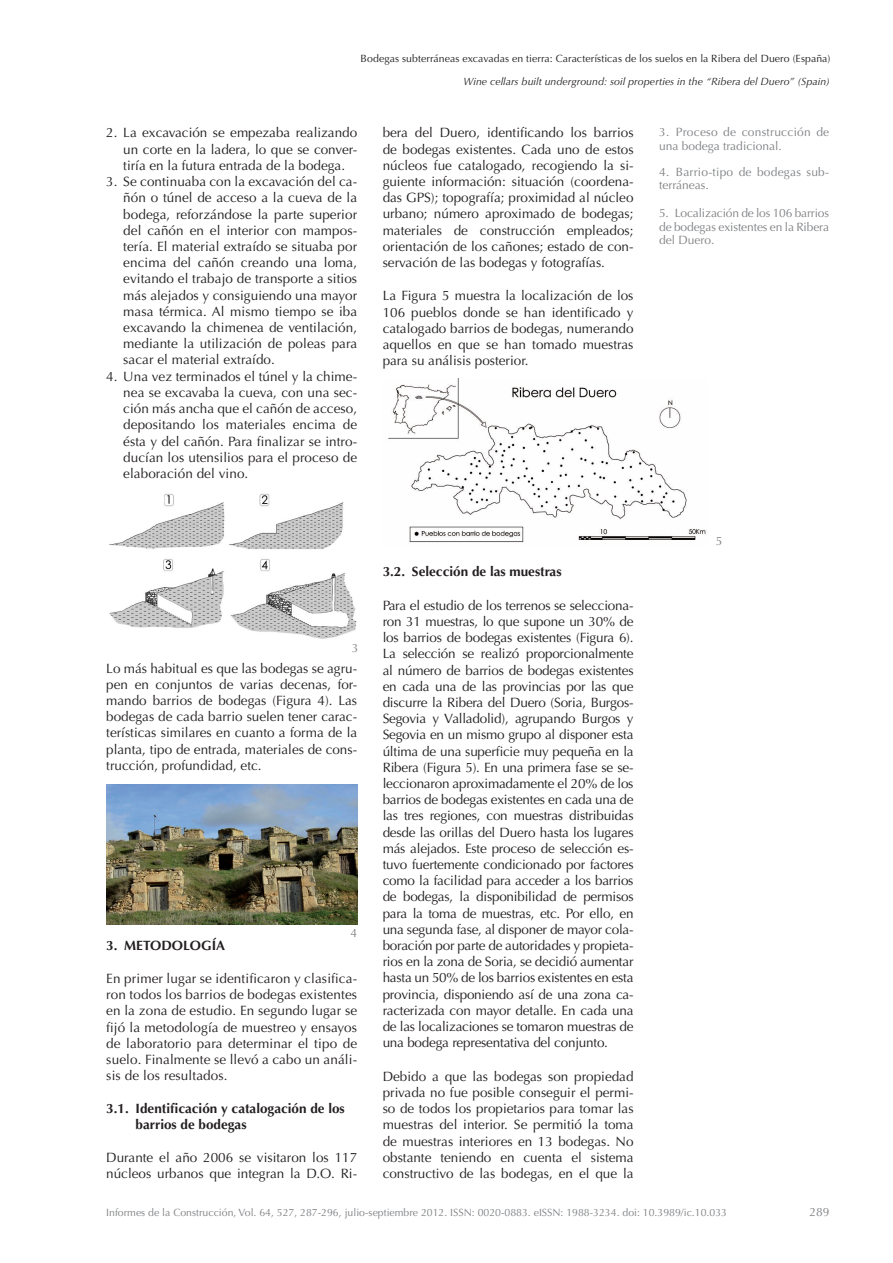
<style>
.page{position:relative;width:893px;height:1263px;background:#fff}
.page>*{position:absolute;margin:0;border:0;box-sizing:border-box;transform-origin:0 0}
.t1{font:13.5px/16.2px "Optima LT Std";color:#231f20;text-align:justify}
.t2{font:700 13.5px/16.2px "Optima LT Std";color:#231f20}
.t3{font:12px/13.5px "Optima LT Std";letter-spacing:.02em;color:#808285}
.t4{font:12px/13.5px "Optima LT Std";color:#808285;text-align:justify}
.t5{font:10.5px "Optima LT Std";color:#808285}
.t6{font:10.5px "Optima LT Std";letter-spacing:.005em;color:#231f20}
.t7{font:italic 10.5px "Optima LT Std";letter-spacing:.005em;color:#231f20}
</style>
<div class="page">
<img style="left:109px;top:493px;width:248px;height:146px">
<img style="left:106px;top:784px;width:251px;height:140px">
<img style="left:388px;top:378px;width:318px;height:165px">
<p class="t6" style="left:361px;top:52px;width:471px">Bodegas subterráneas excavadas en tierra: Características de los suelos en la Ribera del Duero (España)</p>
<p class="t7" style="left:463px;top:75px;width:368px">Wine cellars built underground: soil properties in the “Ribera del Duero” (Spain)</p>
<p class="t1" style="left:123px;top:125px;width:235px;text-indent:-17px">2. La excavación se empezaba realizando un corte en la ladera, lo que se conver&shy;tiría en la futura entrada de la bodega.</p>
<p class="t1" style="left:123px;top:174px;width:235px;text-indent:-17px">3. Se continuaba con la excavación del ca&shy;ñón o túnel de acceso a la cueva de la bodega, reforzándose la parte superior del cañón en el interior con mampos&shy;tería. El material extraído se situaba por encima del cañón creando una loma, evitando el trabajo de transporte a sitios más alejados y consiguiendo una mayor masa térmica. Al mismo tiempo se iba excavando la chimenea de ventilación, mediante la utilización de poleas para sacar el material extraído.</p>
<p class="t1" style="left:123px;top:368px;width:235px;text-indent:-17px">4. Una vez terminados el túnel y la chime&shy;nea se excavaba la cueva, con una sec&shy;ción más ancha que el cañón de acceso, depositando los materiales encima de ésta y del cañón. Para finalizar se intro&shy;ducían los utensilios para el proceso de elaboración del vino.</p>
<p class="t1" style="left:383px;top:125px;width:252px">bera del Duero, identificando los barrios de bodegas existentes. Cada uno de estos núcleos fue catalogado, recogiendo la si&shy;guiente información: situación (coordena&shy;das GPS); topografía; proximidad al núcleo urbano; número aproximado de bodegas; materiales de construcción empleados; orientación de los cañones; estado de con&shy;servación de las bodegas y fotografías.</p>
<p class="t1" style="left:383px;top:288px;width:252px">La Figura 5 muestra la localización de los 106 pueblos donde se han identificado y catalogado barrios de bodegas, numerando aquellos en que se han tomado muestras para su análisis posterior.</p>
<p class="t4" style="left:352px;top:641px;width:8px">3</p>
<p class="t1" style="left:106px;top:660px;width:252px">Lo más habitual es que las bodegas se agru&shy;pen en conjuntos de varias decenas, for&shy;mando barrios de bodegas (Figura 4). Las bodegas de cada barrio suelen tener carac&shy;terísticas similares en cuanto a forma de la planta, tipo de entrada, materiales de cons&shy;trucción, profundidad, etc.</p>
<p class="t4" style="left:351px;top:927px;width:8px">4</p>
<p class="t2" style="left:106px;top:938px;width:33px">3. Metodología</p>
<p class="t1" style="left:106px;top:970px;width:252px">En primer lugar se identificaron y clasifica&shy;ron todos los barrios de bodegas existentes en la zona de estudio. En segundo lugar se fijó la metodología de muestreo y ensayos de laboratorio para determinar el tipo de suelo. Finalmente se llevó a cabo un análi&shy;sis de los resultados.</p>
<p class="t2" style="left:136px;top:1100px;width:211px;text-indent:-29px">3.1. Identificación y catalogación de los barrios de bodegas</p>
<p class="t1" style="left:106px;top:1149px;width:252px">Durante el año 2006 se visitaron los 117 núcleos urbanos que integran la D.O. Ri-</p>
<p class="t2" style="left:383px;top:564px;width:180px">3.2. Selección de las muestras</p>
<p class="t1" style="left:383px;top:597px;width:252px">Para el estudio de los terrenos se selecciona&shy;ron 31 muestras, lo que supone un 30% de los barrios de bodegas existentes (Figura 6).<br>La selección se realizó proporcionalmente al número de barrios de bodegas existentes en cada una de las provincias por las que discurre la Ribera del Duero (Soria, Burgos-Segovia y Valladolid), agrupando Burgos y Segovia en un mismo grupo al disponer esta última de una superficie muy pequeña en la Ribera (Figura 5). En una primera fase se se&shy;leccionaron aproximadamente el 20% de los barrios de bodegas existentes en cada una de las tres regiones, con muestras distribuidas desde las orillas del Duero hasta los lugares más alejados. Este proceso de selección es&shy;tuvo fuertemente condicionado por factores como la facilidad para acceder a los barrios de bodegas, la disponibilidad de permisos para la toma de muestras, etc. Por ello, en una segunda fase, al disponer de mayor cola&shy;boración por parte de autoridades y propieta&shy;rios en la zona de Soria, se decidió aumentar hasta un 50% de los barrios existentes en esta provincia, disponiendo así de una zona ca&shy;racterizada con mayor detalle. En cada una de las localizaciones se tomaron muestras de una bodega representativa del conjunto.</p>
<p class="t1" style="left:383px;top:1068px;width:252px">Debido a que las bodegas son propiedad privada no fue posible conseguir el permi&shy;so de todos los propietarios para tomar las muestras del interior. Se permitió la toma de muestras interiores en 13 bodegas. No obstante teniendo en cuenta el sistema constructivo de las bodegas, en el que la</p>
<p class="t3" style="left:659px;top:126px;width:172px">3. Proceso de construcción de una bodega tradicional.</p>
<p class="t3" style="left:659px;top:165px;width:172px">4. Barrio-tipo de bodegas sub&shy;terráneas.</p>
<p class="t4" style="left:659px;top:207px;width:172px">5. Localización de los 106 barrios de bodegas existentes en la Ribera del Duero.</p>
<p class="t4" style="left:716px;top:535px;width:8px">5</p>
<p class="t5" style="left:106px;top:1206px;width:622px">Informes de la Construcción, Vol. 64, 527, 287-296, julio-septiembre 2012. ISSN: 0020-0883. eISSN: 1988-3234. doi: 10.3989/ic.10.033</p>
<p class="t4" style="left:809px;top:1205px;width:22px">289</p>
</div>
